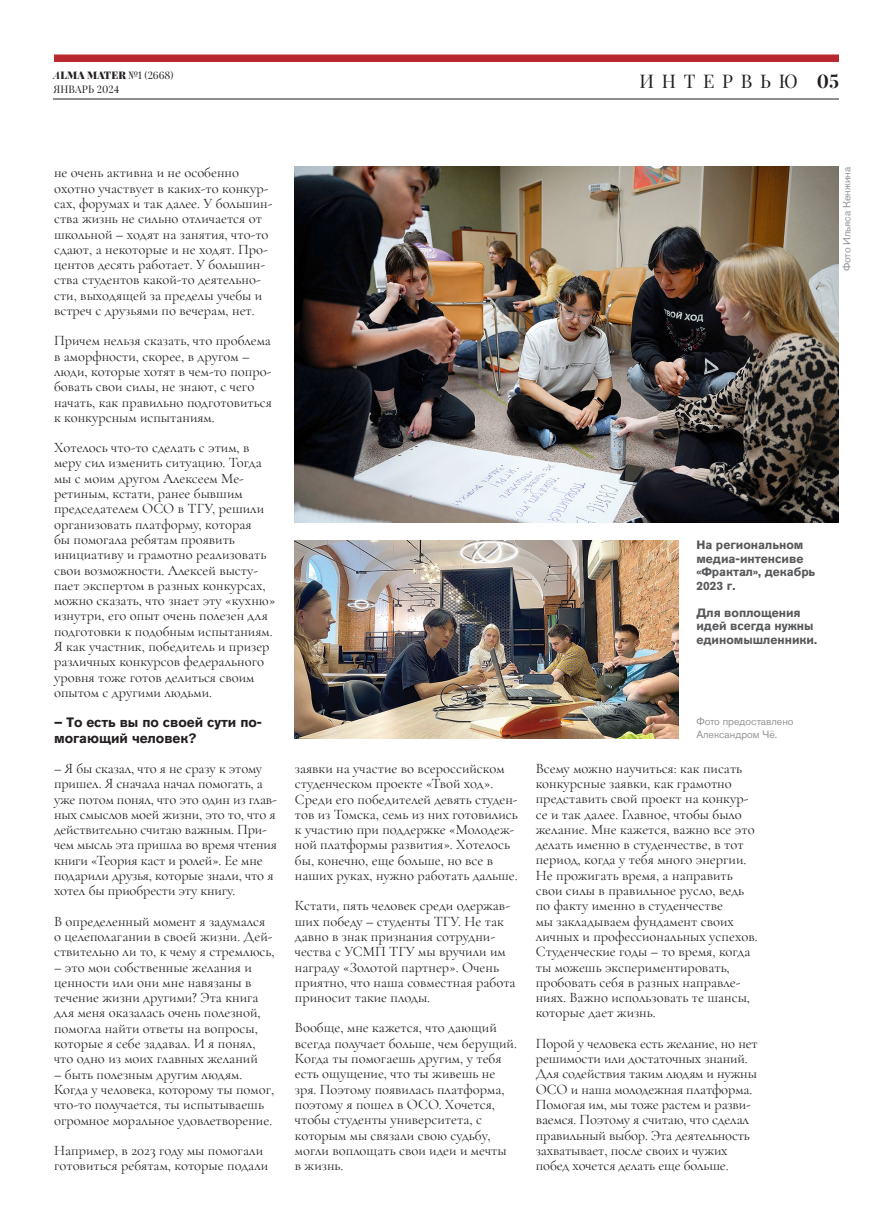
<style>
.page{position:relative;width:893px;height:1229px;background:#fff}
.page>*{position:absolute;margin:0;border:0;box-sizing:border-box;transform-origin:0 0}
.t1{font:18.75px "Playfair Display";letter-spacing:.41em;color:#231f20}
.t2{font:700 18.75px "Playfair Display";color:#231f20}
.Alma_body{font:14.55px/15.3px "Cormorant Garamond";color:#231f20}
.Alma_body-2{font:700 13.5px/15.3px "Akzidenz Grotesk Pro";color:#231f20}
.Alma_Caption{font:700 12px/13.5px "Akzidenz Grotesk Pro";color:#57585a}
.Alma_Photo_Author{font:10.5px/13.5px "Akzidenz Grotesk Pro";color:#939598}
.t3{font:900 10.5px "Playfair Display";letter-spacing:.01em;color:#231f20}
.t4{font:10.5px "Playfair Display";letter-spacing:.01em;color:#231f20}
.s1{font-weight:700;font-style:italic}
.s2{font-weight:400}
</style>
<div class="page">
<div style="left:54px;top:55px;width:785px;height:7px;background:#b9282e"></div>
<hr style="left:53px;top:99px;width:786px;height:1px;background:#231f20">
<img style="left:295px;top:167px;width:544px;height:355px">
<img style="left:295px;top:540px;width:383px;height:198px">
<p class="t3" style="left:54px;top:69px;width:121px"><span class="s1">A</span>LMA MATER <span class="s2">№1 (2668)</span></p>
<p class="t4" style="left:54px;top:83px;width:67px">ЯНВАРЬ 2024</p>
<p class="t1" style="left:640px;top:70px;width:160px">ИНТЕРВЬЮ</p>
<p class="t2" style="left:817px;top:70px;width:24px">05</p>
<p class="Alma_body" style="left:54px;top:165px;width:220px">не очень активна и не особенно охотно участвует в каких-то конкур&shy;сах, форумах и так далее. У большин&shy;ства жизнь не сильно отличается от школьной – ходят на занятия, что-то сдают, а некоторые и не ходят. Про&shy;центов десять работает. У большин&shy;ства студентов какой-то деятельно&shy;сти, выходящей за пределы учебы и встреч с друзьями по вечерам, нет.</p>
<p class="Alma_body" style="left:54px;top:333px;width:219px">Причем нельзя сказать, что проблема в аморфности, скорее, в другом – люди, которые хотят в чем-то попро&shy;бовать свои силы, не знают, с чего начать, как правильно подготовиться к конкурсным испытаниям.</p>
<p class="Alma_body" style="left:54px;top:440px;width:223px">Хотелось что-то сделать с этим, в меру сил изменить ситуацию. Тогда мы с моим другом Алексеем Ме&shy;ретиным, кстати, ранее бывшим председателем ОСО в ТГУ, решили организовать платформу, которая<br>бы помогала ребятам проявить инициативу и грамотно реализовать свои возможности. Алексей высту&shy;пает экспертом в разных конкурсах, можно сказать, что знает эту «кухню» изнутри, его опыт очень полезен для подготовки к подобным испытаниям.<br>Я как участник, победитель и призер различных конкурсов федерального уровня тоже готов делиться своим опытом с другими людьми.</p>
<p class="Alma_body-2" style="left:54px;top:715px;width:210px">– То есть вы по своей сути по&shy;могающий человек?</p>
<p class="Alma_body" style="left:54px;top:760px;width:224px">– Я бы сказал, что я не сразу к этому пришел. Я сначала начал помогать, а уже потом понял, что это один из глав&shy;ных смыслов моей жизни, это то, что я действительно считаю важным. При&shy;чем мысль эта пришла во время чтения книги «Теория каст и ролей». Ее мне подарили друзья, которые знали, что я хотел бы приобрести эту книгу.</p>
<p class="Alma_body" style="left:54px;top:913px;width:222px">В определенный момент я задумался о целеполагании в своей жизни. Дей&shy;ствительно ли то, к чему я стремлюсь,</p>
<p class="Alma_body" style="left:54px;top:959px;width:208px">– это мои собственные желания и ценности или они мне навязаны в течение жизни другими? Эта книга для меня оказалась очень полезной, помогла найти ответы на вопросы, которые я себе задавал. И я понял, что одно из моих главных желаний</p>
<p class="Alma_body" style="left:54px;top:1066px;width:222px">– быть полезным другим людям.<br>Когда у человека, которому ты помог, что-то получается, ты испытываешь огромное моральное удовлетворение.</p>
<p class="Alma_body" style="left:54px;top:1142px;width:216px">Например, в 2023 году мы помогали готовиться ребятам, которые подали</p>
<p class="Alma_Caption" style="left:696px;top:538px;width:120px">На региональном медиа-интенсиве «Фрактал», декабрь<br>2023 г.</p>
<p class="Alma_Caption" style="left:696px;top:605px;width:122px">Для воплощения идей всегда нужны единомышленники.</p>
<p class="Alma_body" style="left:295px;top:760px;width:224px">заявки на участие во всероссийском студенческом проекте «Твой ход».<br>Среди его победителей девять студен&shy;тов из Томска, семь из них готовились к участию при поддержке «Молодеж&shy;ной платформы развития». Хотелось бы, конечно, еще больше, но все в наших руках, нужно работать дальше.</p>
<p class="Alma_body" style="left:295px;top:898px;width:222px">Кстати, пять человек среди одержав&shy;ших победу – студенты ТГУ. Не так давно в знак признания сотрудни&shy;чества с УСМП ТГУ мы вручили им награду «Золотой партнер». Очень приятно, что наша совместная работа приносит такие плоды.</p>
<p class="Alma_body" style="left:295px;top:1020px;width:224px">Вообще, мне кажется, что дающий всегда получает больше, чем берущий.<br>Когда ты помогаешь другим, у тебя есть ощущение, что ты живешь не зря. Поэтому появилась платформа, поэтому я пошел в ОСО. Хочется, чтобы студенты университета, с которым мы связали свою судьбу, могли воплощать свои идеи и мечты<br>в жизнь.</p>
<p class="Alma_Photo_Author" style="left:696px;top:714px;width:99px">Фото предоставлено<br>Александром Чё.</p>
<p class="Alma_body" style="left:536px;top:760px;width:223px">Всему можно научиться: как писать конкурсные заявки, как грамотно представить свой проект на конкур&shy;се и так далее. Главное, чтобы было желание. Мне кажется, важно все это делать именно в студенчестве, в тот период, когда у тебя много энергии.<br>Не прожигать время, а направить свои силы в правильное русло, ведь по факту именно в студенчестве<br>мы закладываем фундамент своих личных и профессиональных успехов.<br>Студенческие годы – то время, когда ты можешь экспериментировать, пробовать себя в разных направле&shy;ниях. Важно использовать те шансы, которые дает жизнь.</p>
<p class="Alma_body" style="left:536px;top:1035px;width:223px">Порой у человека есть желание, но нет решимости или достаточных знаний.<br>Для содействия таким людям и нужны ОСО и наша молодежная платформа.<br>Помогая им, мы тоже растем и разви&shy;ваемся. Поэтому я считаю, что сделал правильный выбор. Эта деятельность захватывает, после своих и чужих побед хочется делать еще больше.</p>
<p class="Alma_Photo_Author" style="left:840px;top:271px;width:106px;rotate:-90deg">Фото Ильяса Кенжина</p>
</div>
